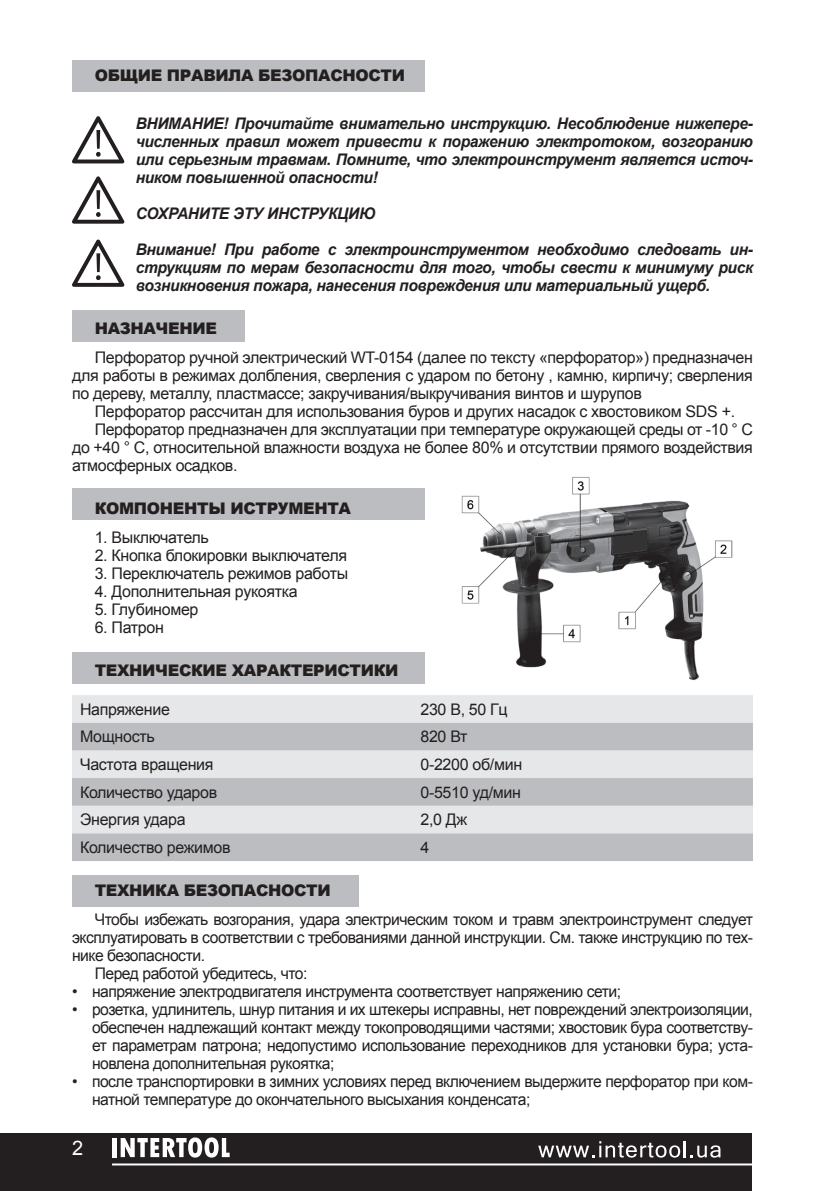
<style>
.page{position:relative;width:825px;height:1191px;background:#fff}
.page>*{position:absolute;margin:0;border:0;box-sizing:border-box;transform-origin:0 0}
.t1{font:20px "Arial";color:#fff}
.Текст{font:16px/18px "Arial";letter-spacing:-.03em;color:#231f20;text-align:justify}
.Внимание{font:italic 700 16px/18px "Arial";letter-spacing:-.02em;color:#231f20;text-align:justify}
.Раздел{font:900 16px "Arial";letter-spacing:-.02em;color:#231f20}
</style>
<div class="page">
<div style="left:0;top:1133px;width:752px;height:58px;background:#231f20"></div>
<hr style="left:112px;top:1138px;width:4px;height:19px;background:#fff">
<svg style="left:121px;top:1137px;width:109px;height:20px"></svg>
<svg style="left:538px;top:1141px;width:182px;height:16px"></svg>
<hr style="left:112px;top:1163px;width:659px;height:2px;background:#fff">
<div style="left:72px;top:60px;width:352px;height:31px;background:#bcbdc0"></div>
<div style="left:72px;top:310px;width:173px;height:31px;background:#bcbdc0"></div>
<div style="left:72px;top:488px;width:352px;height:31px;background:#bcbdc0"></div>
<div style="left:72px;top:652px;width:352px;height:32px;background:#bcbdc0"></div>
<div style="left:72px;top:875px;width:287px;height:31px;background:#bcbdc0"></div>
<div style="left:72px;top:695px;width:681px;height:27px;background:#e6e7e9"></div>
<svg style="left:72px;top:722px;width:681px;height:139px;background:#cdced0"></svg>
<svg style="left:72px;top:116px;width:52px;height:47px"></svg>
<svg style="left:96px;top:130px;width:4px;height:19px"></svg>
<svg style="left:72px;top:176px;width:52px;height:48px"></svg>
<svg style="left:96px;top:190px;width:4px;height:19px"></svg>
<svg style="left:72px;top:239px;width:52px;height:48px"></svg>
<svg style="left:96px;top:253px;width:4px;height:19px"></svg>
<img style="left:461px;top:477px;width:272px;height:204px">
<p class="Раздел" style="left:95px;top:64px;width:312px">ОБЩИЕ ПРАВИЛА БЕЗОПАСНОСТИ</p>
<p class="Внимание" style="left:136px;top:115px;width:619px">ВНИМАНИЕ! Прочитайте внимательно инструкцию. Несоблюдение нижепере&shy;численных правил может привести к поражению электротоком, возгоранию или серьезным травмам. Помните, что электроинструмент является источ&shy;ником повышенной опасности!</p>
<p class="Внимание" style="left:136px;top:205px;width:241px">СОХРАНИТЕ ЭТУ ИНСТРУКЦИЮ</p>
<p class="Внимание" style="left:136px;top:241px;width:619px">Внимание! При работе с электроинструментом необходимо следовать ин&shy;струкциям по мерам безопасности для того, чтобы свести к минимуму риск возникновения пожара, нанесения повреждения или материальный ущерб.</p>
<p class="Раздел" style="left:95px;top:316px;width:124px">НАЗНАЧЕНИЕ</p>
<p class="Текст" style="left:72px;top:348px;width:682px;text-indent:23px">Перфоратор ручной электрический WT-0154 (далее по тексту «перфоратор») предназначен для работы в режимах долбления, сверления с ударом по бетону , камню, кирпичу; сверления по дереву, металлу, пластмассе; закручивания/выкручивания винтов и шурупов</p>
<p class="Текст" style="left:95px;top:402px;width:642px">Перфоратор рассчитан для использования буров и других насадок с хвостовиком SDS +.</p>
<p class="Текст" style="left:72px;top:420px;width:682px;text-indent:23px">Перфоратор предназначен для эксплуатации при температуре окружающей среды от -10 ° С до +40 ° С, относительной влажности воздуха не более 80% и отсутствии прямого воздействия атмосферных осадков.</p>
<p class="Раздел" style="left:95px;top:496px;width:258px">КОМПОНЕНТЫ ИСТРУМЕНТА</p>
<p class="Текст" style="left:95px;top:528px;width:116px">1. Выключатель</p>
<p class="Текст" style="left:95px;top:546px;width:254px">2. Кнопка блокировки выключателя</p>
<p class="Текст" style="left:95px;top:564px;width:255px">3. Переключатель режимов работы</p>
<p class="Текст" style="left:95px;top:582px;width:205px">4. Дополнительная рукоятка</p>
<p class="Текст" style="left:95px;top:600px;width:105px">5. Глубиномер</p>
<p class="Текст" style="left:95px;top:618px;width:71px">6. Патрон</p>
<p class="Раздел" style="left:95px;top:658px;width:305px">ТЕХНИЧЕСКИЕ ХАРАКТЕРИСТИКИ</p>
<p class="Текст" style="left:80px;top:700px;width:91px">Напряжение</p>
<p class="Текст" style="left:420px;top:700px;width:89px">230 В, 50 Гц</p>
<p class="Текст" style="left:80px;top:728px;width:76px">Мощность</p>
<p class="Текст" style="left:420px;top:728px;width:49px">820 Вт</p>
<p class="Текст" style="left:80px;top:755px;width:135px">Частота вращения</p>
<p class="Текст" style="left:420px;top:755px;width:103px">0-2200 об/мин</p>
<p class="Текст" style="left:80px;top:783px;width:139px">Количество ударов</p>
<p class="Текст" style="left:420px;top:783px;width:102px">0-5510 уд/мин</p>
<p class="Текст" style="left:80px;top:811px;width:107px">Энергия удара</p>
<p class="Текст" style="left:420px;top:811px;width:48px">2,0 Дж</p>
<p class="Текст" style="left:80px;top:838px;width:152px">Количество режимов</p>
<p class="Текст" style="left:420px;top:838px;width:10px">4</p>
<p class="Раздел" style="left:95px;top:878px;width:238px">ТЕХНИКА БЕЗОПАСНОСТИ</p>
<p class="Текст" style="left:72px;top:910px;width:682px;text-indent:23px">Чтобы избежать возгорания, удара электрическим током и травм электроинструмент следует эксплуатировать в соответствии с требованиями данной инструкции. См. также инструкцию по тех&shy;нике безопасности.</p>
<p class="Текст" style="left:95px;top:964px;width:214px">Перед работой убедитесь, что:</p>
<p class="Текст" style="left:72px;top:982px;width:551px">• напряжение электродвигателя инструмента соответствует напряжению сети;</p>
<p class="Текст" style="left:92px;top:1000px;width:662px;text-indent:-20px">• розетка, удлинитель, шнур питания и их штекеры исправны, нет повреждений электроизоляции, обеспечен надлежащий контакт между токопроводящими частями; хвостовик бура соответству&shy;ет параметрам патрона; недопустимо использование переходников для установки бура; уста&shy;новлена дополнительная рукоятка;</p>
<p class="Текст" style="left:92px;top:1072px;width:662px;text-indent:-20px">• после транспортировки в зимних условиях перед включением выдержите перфоратор при ком&shy;натной температуре до окончательного высыхания конденсата;</p>
<p class="t1" style="left:72px;top:1135px;width:13px">2</p>
</div>
